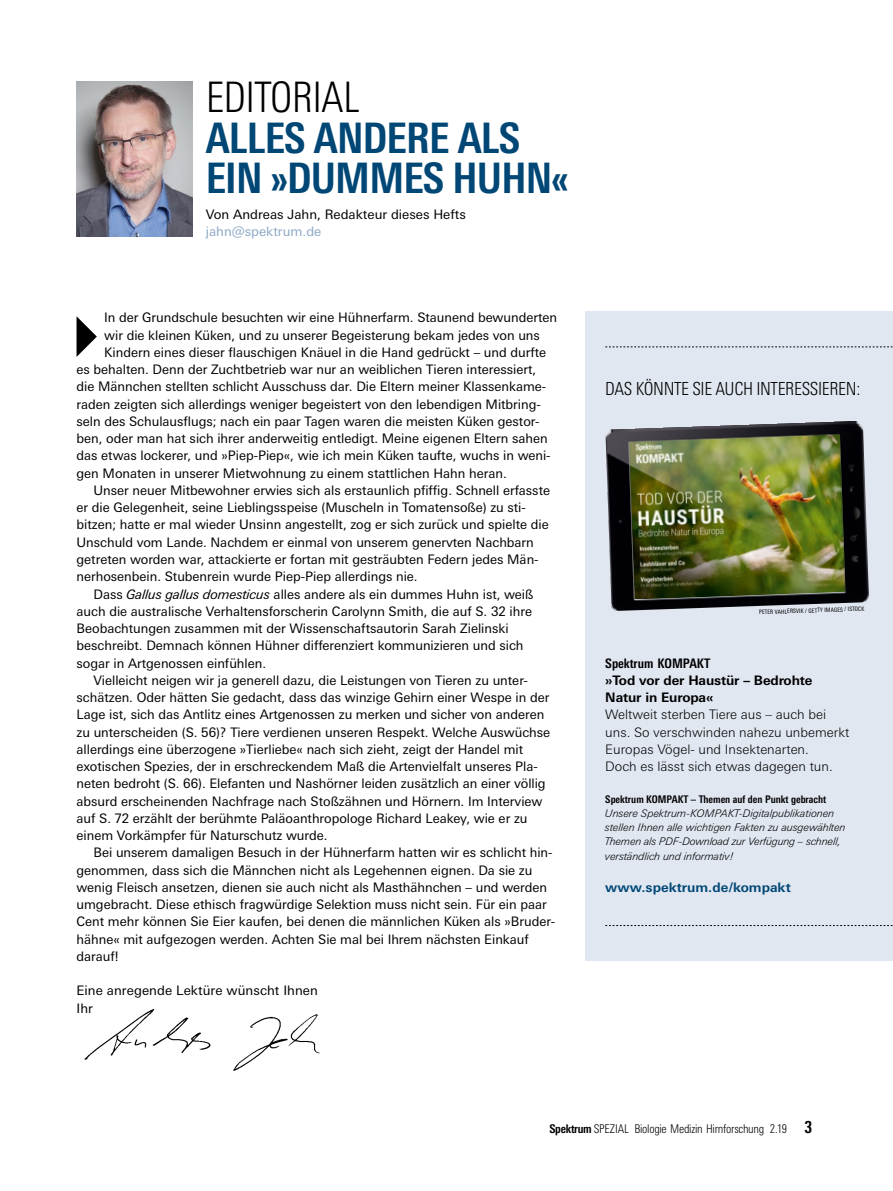
<style>
.page{position:relative;width:893px;height:1191px;background:#fff}
.page>*{position:absolute;margin:0;border:0;box-sizing:border-box;transform-origin:0 0}
.EDITORIAL_Ueberschri{font:700 condensed 42px/40.5px "Univers Next Pro";letter-spacing:-.02em;color:#004776}
.EDITORIAL_Dachzeile{font:300 condensed 42px "Univers Next Pro";letter-spacing:-.02em;color:#000}
.EDITORIAL_Dachzeile-2{font:300 condensed 18px "Univers Next Pro";letter-spacing:-.02em;color:#000}
.Fußzeile{font:700 condensed 16.5px "Univers Next Pro";color:#000}
.Grundtext_mit_Einzug{font:13.2px/17.2px "Univers Next Pro";color:#000}
.Grundtext_Initial_Dr{font:13.2px "Univers Next Pro";color:#000}
.Grundtext_ohne_Einzu{font:300 13.2px/17.2px "Univers Next Pro";color:#000}
.Grundtext_ohne_Einzu-2{font:13.2px/17.2px "Univers Next Pro";color:#000}
.Grundtext_ohne_Einzu-3{font:700 13.2px/17.2px "Univers Next Pro";letter-spacing:-.01em;color:#000}
.Grundtext_ohne_Einzu-4{font:700 13.2px "Univers Next Pro";color:#004776}
.Fußzeile-2{font:300 condensed 12px "Univers Next Pro";letter-spacing:-.025em;color:#000}
.Grundtext_ohne_Einzu-5{font:italic 300 10.5px/14.2px "Univers Next Pro";color:#000}
.Grundtext_ohne_Einzu-6{font:700 condensed 10.5px "Univers Next Pro";color:#000}
.Bildnachweis{font:condensed 6px "Univers Next Pro";color:#000}
.s1{color:#8ca8c6}
.s2{font-style:italic}
.s3{font-stretch:condensed}
.s4{font-weight:700}
</style>
<div class="page">
<div style="left:586px;top:311px;width:307px;height:650px;background:#e1e7f1"></div>
<svg style="left:605px;top:925px;width:288px;height:1px"></svg>
<svg style="left:605px;top:346px;width:288px;height:1px"></svg>
<img style="left:605px;top:421px;width:264px;height:190px">
<img style="left:77px;top:81px;width:115px;height:155px">
<img style="left:84px;top:1008px;width:236px;height:63px">
<p class="EDITORIAL_Dachzeile" style="left:206px;top:73px;width:155px">EDITORIAL</p>
<p class="EDITORIAL_Ueberschri" style="left:206px;top:117px;width:364px">ALLES ANDERE ALS<br>EIN »DUMMES HUHN«</p>
<p class="Grundtext_ohne_Einzu-2" style="left:206px;top:205px;width:262px">Von Andreas Jahn, Redakteur dieses Hefts <span class="s1">jahn@spektrum.de</span></p>
<p class="Grundtext_Initial_Dr" style="left:104px;top:310px;width:454px">In der Grundschule besuchten wir eine Hühnerfarm. Staunend bewunderten</p>
<p class="Grundtext_Initial_Dr" style="left:104px;top:327px;width:437px">wir die kleinen Küken, und zu unserer Begeisterung bekam jedes von uns</p>
<p class="Grundtext_Initial_Dr" style="left:104px;top:345px;width:444px">Kindern eines dieser flauschigen Knäuel in die Hand gedrückt – und durfte</p>
<p class="Grundtext_Initial_Dr" style="left:77px;top:362px;width:461px">es behalten. Denn der Zuchtbetrieb war nur an weiblichen Tieren interessiert,</p>
<p class="Grundtext_Initial_Dr" style="left:77px;top:379px;width:471px">die Männchen stellten schlicht Ausschuss dar. Die Eltern meiner Klassenkame-</p>
<p class="Grundtext_Initial_Dr" style="left:77px;top:396px;width:466px">raden zeigten sich allerdings weniger begeistert von den lebendigen Mitbring-</p>
<p class="Grundtext_Initial_Dr" style="left:77px;top:414px;width:464px">seln des Schulausflugs; nach ein paar Tagen waren die meisten Küken gestor-</p>
<p class="Grundtext_Initial_Dr" style="left:77px;top:431px;width:473px">ben, oder man hat sich ihrer anderweitig entledigt. Meine eigenen Eltern sahen</p>
<p class="Grundtext_Initial_Dr" style="left:77px;top:448px;width:476px">das etwas lockerer, und »Piep-Piep«, wie ich mein Küken taufte, wuchs in weni-</p>
<p class="Grundtext_Initial_Dr" style="left:77px;top:465px;width:432px">gen Monaten in unserer Mietwohnung zu einem stattlichen Hahn heran.</p>
<p class="Grundtext_mit_Einzug" style="left:77px;top:481px;width:475px;text-indent:17px">Unser neuer Mitbewohner erwies sich als erstaunlich pfiffig. Schnell erfasste er die Gelegenheit, seine Lieblingsspeise (Muscheln in Tomatensoße) zu sti&shy;bitzen; hatte er mal wieder Unsinn angestellt, zog er sich zurück und spielte die Unschuld vom Lande. Nachdem er einmal von unserem genervten Nachbarn getreten worden war, attackierte er fortan mit gesträubten Federn jedes Män&shy;nerhosenbein. Stubenrein wurde Piep-Piep allerdings nie.</p>
<p class="Grundtext_mit_Einzug" style="left:77px;top:585px;width:458px;text-indent:17px">Dass <span class="s2">Gallus gallus domesticus</span> alles andere als ein dummes Huhn ist, weiß auch die australische Verhaltensforscherin Carolynn Smith, die auf S. 32 ihre Beobachtungen zusammen mit der Wissenschaftsautorin Sarah Zielinski beschreibt. Demnach können Hühner differenziert kommunizieren und sich sogar in Artgenossen einfühlen.</p>
<p class="Grundtext_mit_Einzug" style="left:77px;top:671px;width:475px;text-indent:17px">Vielleicht neigen wir ja generell dazu, die Leistungen von Tieren zu unter&shy;schätzen. Oder hätten Sie gedacht, dass das winzige Gehirn einer Wespe in der Lage ist, sich das Antlitz eines Artgenossen zu merken und sicher von anderen zu unterscheiden (S. 56)? Tiere verdienen unseren Respekt. Welche Auswüchse allerdings eine überzogene »Tierliebe« nach sich zieht, zeigt der Handel mit exotischen Spezies, der in erschreckendem Maß die Artenvielfalt unseres Pla&shy;neten bedroht (S. 66). Elefanten und Nashörner leiden zusätzlich an einer völlig absurd erscheinenden Nachfrage nach Stoßzähnen und Hörnern. Im Interview auf S. 72 erzählt der berühmte Paläoanthropologe Richard Leakey, wie er zu einem Vorkämpfer für Naturschutz wurde.</p>
<p class="Grundtext_mit_Einzug" style="left:77px;top:844px;width:480px;text-indent:17px">Bei unserem damaligen Besuch in der Hühnerfarm hatten wir es schlicht hin&shy;genommen, dass sich die Männchen nicht als Legehennen eignen. Da sie zu wenig Fleisch ansetzen, dienen sie auch nicht als Masthähnchen – und werden umgebracht. Diese ethisch fragwürdige Selektion muss nicht sein. Für ein paar Cent mehr können Sie Eier kaufen, bei denen die männlichen Küken als »Bruder&shy;hähne« mit aufgezogen werden. Achten Sie mal bei Ihrem nächsten Einkauf darauf!</p>
<p class="Grundtext_ohne_Einzu-2" style="left:77px;top:982px;width:243px">Eine anregende Lektüre wünscht Ihnen</p>
<p class="Grundtext_ohne_Einzu-2" style="left:77px;top:999px;width:18px">Ihr</p>
<p class="EDITORIAL_Dachzeile-2" style="left:605px;top:378px;width:256px">DAS KÖNNTE SIE AUCH INTERESSIEREN:</p>
<p class="Bildnachweis" style="left:759px;top:609px;width:107px;rotate:-2deg">PETER VAHLERSVIK / GETTY IMAGES / ISTOCK</p>
<p class="Grundtext_ohne_Einzu-3" style="left:605px;top:654px;width:209px"><span class="s3">Spektrum KOMPAKT<br></span>»Tod vor der Haustür – Bedrohte<br>Natur in Europa«</p>
<p class="Grundtext_ohne_Einzu" style="left:605px;top:706px;width:245px">Weltweit sterben Tiere aus – auch bei uns. So verschwinden nahezu unbemerkt Europas Vögel- und Insektenarten.<br>Doch es lässt sich etwas dagegen tun.</p>
<p class="Grundtext_ohne_Einzu-6" style="left:605px;top:792px;width:222px">Spektrum KOMPAKT – Themen auf den Punkt gebracht</p>
<p class="Grundtext_ohne_Einzu-5" style="left:605px;top:806px;width:242px">Unsere Spektrum-KOMPAKT-Digitalpublikationen stellen Ihnen alle wichtigen Fakten zu ausgewählten Themen als PDF-Download zur Verfügung – schnell, verständlich und informativ!</p>
<p class="Grundtext_ohne_Einzu-4" style="left:605px;top:879px;width:187px">www.spektrum.de/kompakt</p>
<p class="Fußzeile-2" style="left:549px;top:1122px;width:239px"><span class="s4">Spektrum</span> SPEZIAL Biologie Medizin Hirnforschung 2.19</p>
<p class="Fußzeile" style="left:805px;top:1117px;width:9px">3</p>
</div>
